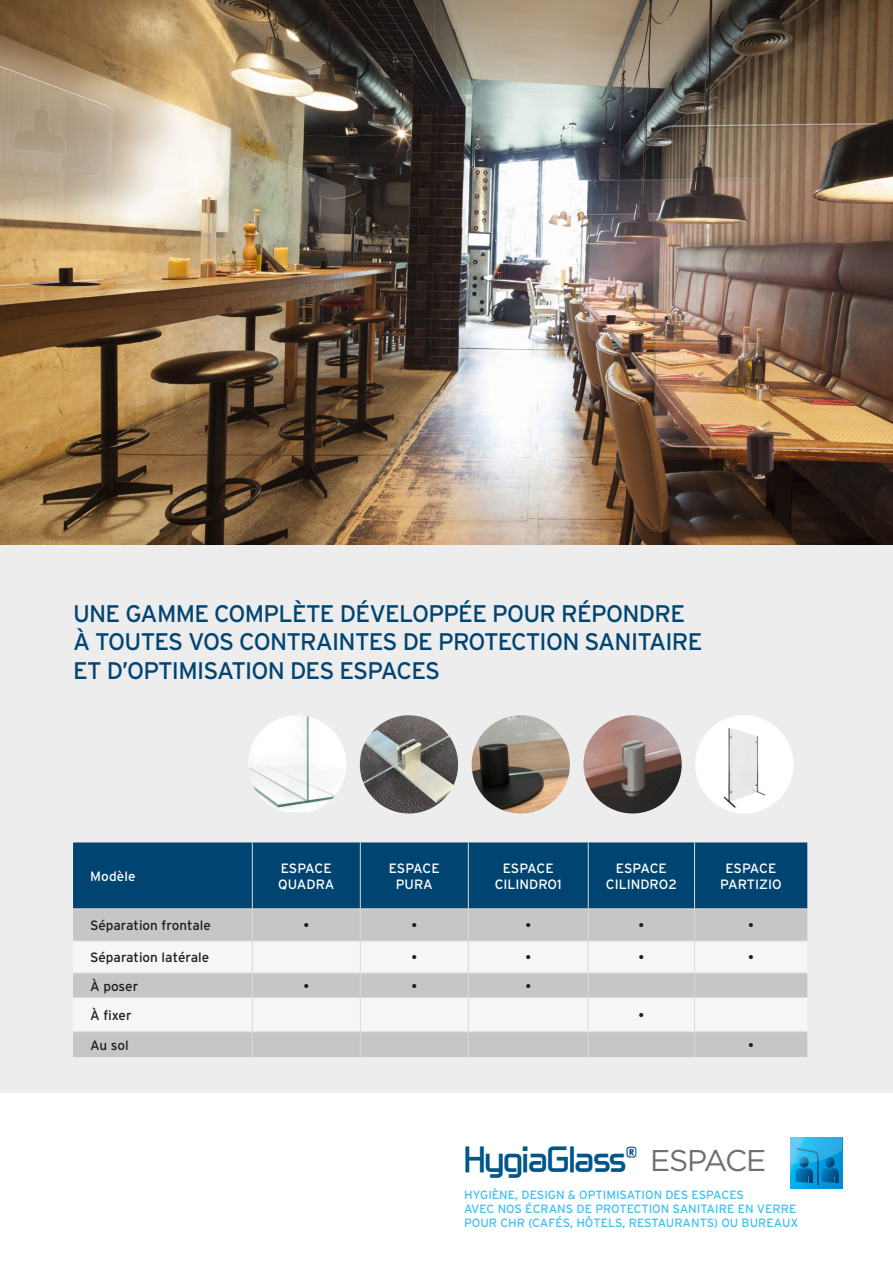
<style>
.page{position:relative;width:893px;height:1263px;background:#fff}
.page>*{position:absolute;margin:0;border:0;box-sizing:border-box;transform-origin:0 0}
.t1{font:700 29.1px "Zekton";letter-spacing:-.03em;color:#00568a}
.t2{font:24px/28.5px "Interstate";letter-spacing:-.03em;color:#004472}
.t3{font:13.5px/16.2px "Interstate";color:#fff;text-align:center}
.t4{font:13.5px "Interstate";color:#1d1d1b}
.t5{font:12px/14.4px "Interstate";color:#41c0f0}
.s1{font-family:"Gotham";font-weight:400;font-size:30px;color:#706f6f}
</style>
<div class="page">
<div style="left:0;top:0;width:893px;height:1093px;background:#ededed"></div>
<svg style="left:790px;top:1137px;width:52px;height:52px;background:#199ad2"></svg>
<div style="left:73px;top:842px;width:734px;height:66px;background:#004472"></div>
<div style="left:73px;top:909px;width:734px;height:148px;background:#c6c6c6"></div>
<svg style="left:73px;top:941px;width:734px;height:90px;fill:#f6f6f6"></svg>
<hr style="left:252px;top:842px;width:1px;height:66px;background:#dadada">
<hr style="left:360px;top:842px;width:1px;height:66px;background:#dadada">
<hr style="left:468px;top:842px;width:1px;height:66px;background:#dadada">
<hr style="left:588px;top:842px;width:1px;height:66px;background:#dadada">
<hr style="left:694px;top:842px;width:1px;height:66px;background:#dadada">
<hr style="left:73px;top:908px;width:179px;height:1px;background:#dadada">
<hr style="left:252px;top:908px;width:108px;height:1px;background:#dadada">
<hr style="left:252px;top:909px;width:1px;height:31px;background:#dadada">
<hr style="left:360px;top:908px;width:108px;height:1px;background:#dadada">
<hr style="left:360px;top:909px;width:1px;height:31px;background:#dadada">
<hr style="left:468px;top:908px;width:120px;height:1px;background:#dadada">
<hr style="left:468px;top:909px;width:1px;height:31px;background:#dadada">
<hr style="left:588px;top:908px;width:107px;height:1px;background:#dadada">
<hr style="left:588px;top:909px;width:1px;height:31px;background:#dadada">
<hr style="left:695px;top:908px;width:112px;height:1px;background:#dadada">
<hr style="left:694px;top:909px;width:1px;height:31px;background:#dadada">
<hr style="left:73px;top:940px;width:179px;height:1px;background:#dadada">
<hr style="left:252px;top:940px;width:108px;height:1px;background:#dadada">
<hr style="left:252px;top:941px;width:1px;height:32px;background:#dadada">
<hr style="left:360px;top:940px;width:108px;height:1px;background:#dadada">
<hr style="left:360px;top:941px;width:1px;height:32px;background:#dadada">
<hr style="left:468px;top:940px;width:120px;height:1px;background:#dadada">
<hr style="left:468px;top:941px;width:1px;height:32px;background:#dadada">
<hr style="left:588px;top:940px;width:107px;height:1px;background:#dadada">
<hr style="left:588px;top:941px;width:1px;height:32px;background:#dadada">
<hr style="left:695px;top:940px;width:112px;height:1px;background:#dadada">
<hr style="left:694px;top:941px;width:1px;height:32px;background:#dadada">
<hr style="left:73px;top:973px;width:179px;height:1px;background:#dadada">
<hr style="left:252px;top:973px;width:108px;height:1px;background:#dadada">
<svg style="left:252px;top:974px;width:1px;height:23px"></svg>
<hr style="left:360px;top:973px;width:108px;height:1px;background:#dadada">
<svg style="left:360px;top:974px;width:1px;height:23px"></svg>
<hr style="left:468px;top:973px;width:120px;height:1px;background:#dadada">
<svg style="left:468px;top:974px;width:1px;height:23px"></svg>
<hr style="left:588px;top:973px;width:107px;height:1px;background:#dadada">
<svg style="left:588px;top:974px;width:1px;height:23px"></svg>
<hr style="left:695px;top:973px;width:112px;height:1px;background:#dadada">
<svg style="left:694px;top:974px;width:1px;height:23px"></svg>
<hr style="left:73px;top:997px;width:179px;height:1px;background:#dadada">
<hr style="left:252px;top:997px;width:108px;height:1px;background:#dadada">
<hr style="left:252px;top:998px;width:1px;height:33px;background:#dadada">
<hr style="left:360px;top:997px;width:108px;height:1px;background:#dadada">
<hr style="left:360px;top:998px;width:1px;height:33px;background:#dadada">
<hr style="left:468px;top:997px;width:120px;height:1px;background:#dadada">
<hr style="left:468px;top:998px;width:1px;height:33px;background:#dadada">
<hr style="left:588px;top:997px;width:107px;height:1px;background:#dadada">
<hr style="left:588px;top:998px;width:1px;height:33px;background:#dadada">
<hr style="left:695px;top:997px;width:112px;height:1px;background:#dadada">
<hr style="left:694px;top:998px;width:1px;height:33px;background:#dadada">
<hr style="left:73px;top:1031px;width:179px;height:1px;background:#dadada">
<hr style="left:252px;top:1031px;width:108px;height:1px;background:#dadada">
<svg style="left:252px;top:1032px;width:1px;height:25px"></svg>
<hr style="left:360px;top:1031px;width:108px;height:1px;background:#dadada">
<svg style="left:360px;top:1032px;width:1px;height:25px"></svg>
<hr style="left:468px;top:1031px;width:120px;height:1px;background:#dadada">
<svg style="left:468px;top:1032px;width:1px;height:25px"></svg>
<hr style="left:588px;top:1031px;width:107px;height:1px;background:#dadada">
<svg style="left:588px;top:1032px;width:1px;height:25px"></svg>
<hr style="left:695px;top:1031px;width:112px;height:1px;background:#dadada">
<svg style="left:694px;top:1032px;width:1px;height:25px"></svg>
<img style="left:0;top:0;width:893px;height:544px">
<img style="left:248px;top:715px;width:98px;height:97px">
<img style="left:360px;top:715px;width:98px;height:98px;border-radius:49px">
<img style="left:472px;top:715px;width:98px;height:98px;border-radius:49px">
<img style="left:583px;top:715px;width:99px;height:98px;border-radius:49px">
<img style="left:695px;top:715px;width:98px;height:98px;border-radius:49px">
<h2 class="t2" style="left:73px;top:599px;width:631px">UNE GAMME COMPLÈTE DÉVELOPPÉE POUR RÉPONDRE<br>À TOUTES VOS CONTRAINTES DE PROTECTION SANITAIRE<br>ET D’OPTIMISATION DES ESPACES</h2>
<p class="t3" style="left:90px;top:868px;width:47px">Modèle</p>
<p class="t3" style="left:278px;top:860px;width:58px;text-align:left">ESPACE<br>QUADRA</p>
<p class="t3" style="left:389px;top:860px;width:52px">ESPACE<br>PURA</p>
<p class="t3" style="left:495px;top:860px;width:69px">ESPACE<br>CILINDRO1</p>
<p class="t3" style="left:606px;top:860px;width:72px">ESPACE<br>CILINDRO2</p>
<p class="t3" style="left:720px;top:860px;width:63px">ESPACE<br>PARTIZIO</p>
<p class="t4" style="left:90px;top:918px;width:122px">Séparation frontale</p>
<p class="t4" style="left:303px;top:918px;width:7px">•</p>
<p class="t4" style="left:411px;top:918px;width:7px">•</p>
<p class="t4" style="left:525px;top:918px;width:7px">•</p>
<p class="t4" style="left:638px;top:918px;width:7px">•</p>
<p class="t4" style="left:748px;top:918px;width:7px">•</p>
<p class="t4" style="left:90px;top:950px;width:121px">Séparation latérale</p>
<p class="t4" style="left:411px;top:950px;width:7px">•</p>
<p class="t4" style="left:525px;top:950px;width:7px">•</p>
<p class="t4" style="left:638px;top:950px;width:7px">•</p>
<p class="t4" style="left:748px;top:950px;width:7px">•</p>
<p class="t4" style="left:90px;top:978px;width:50px">À poser</p>
<p class="t4" style="left:303px;top:978px;width:7px">•</p>
<p class="t4" style="left:411px;top:978px;width:7px">•</p>
<p class="t4" style="left:525px;top:978px;width:7px">•</p>
<p class="t4" style="left:90px;top:1008px;width:43px">À fixer</p>
<p class="t4" style="left:638px;top:1008px;width:7px">•</p>
<p class="t4" style="left:90px;top:1037px;width:40px">Au sol</p>
<p class="t4" style="left:748px;top:1037px;width:7px">•</p>
<h1 class="t1" style="left:464px;top:1138px;width:304px">HygiaGlass<sup>®</sup> <span class="s1">ESPACE</span></h1>
<p class="t5" style="left:464px;top:1187px;width:336px">HYGIÈNE, DESIGN &amp; OPTIMISATION DES ESPACES<br>AVEC NOS ÉCRANS DE PROTECTION SANITAIRE EN VERRE<br>POUR CHR (CAFÉS, HÔTELS, RESTAURANTS) OU BUREAUX</p>
</div>
